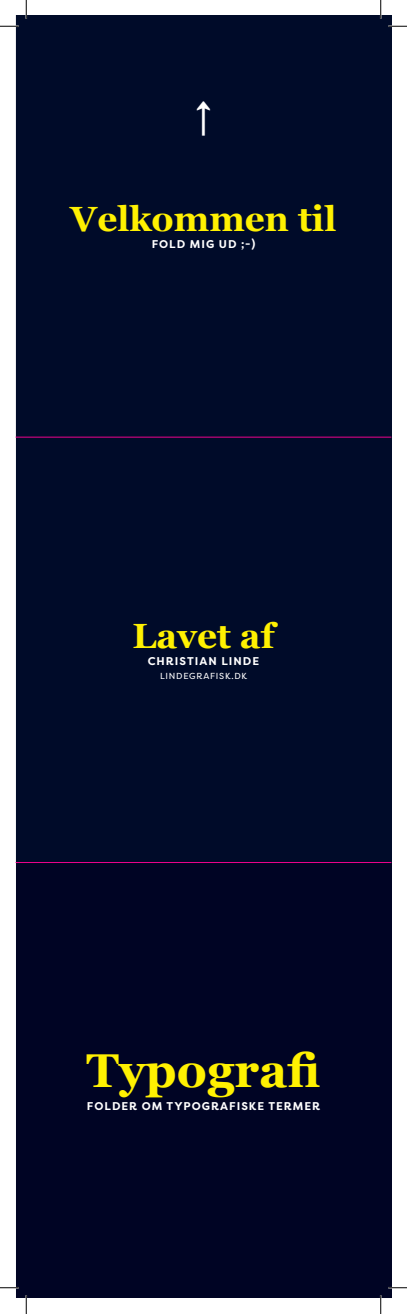
<style>
.page{position:relative;width:407px;height:1314px;background:#fff}
.page>*{position:absolute;margin:0;border:0;box-sizing:border-box;transform-origin:0 0}
.t1{font:700 47.5px "Georgia";color:#fff101}
.t2{font:37.5px "Archivo";color:#fff}
.t3{font:700 35px "Georgia";color:#fff101}
.t4{font:700 11.25px "Filson Pro";letter-spacing:.09em;color:#fff}
.t5{font:8.75px "Filson Pro";letter-spacing:.09em;color:#fff}
</style>
<div class="page">
<div style="left:16px;top:862px;width:375px;height:436px;background:#000424"></div>
<div style="left:16px;top:16px;width:375px;height:421px;background:#000b29"></div>
<div style="left:16px;top:437px;width:375px;height:425px;background:#000b29"></div>
<hr style="left:16px;top:862px;width:375px;height:1px;background:#ed028c">
<hr style="left:16px;top:437px;width:375px;height:1px;background:#ed028c">
<svg style="left:0;top:25px;width:19px;height:2px"></svg>
<svg style="left:388px;top:25px;width:19px;height:2px"></svg>
<svg style="left:0;top:1287px;width:19px;height:1px"></svg>
<svg style="left:388px;top:1287px;width:19px;height:1px"></svg>
<svg style="left:25px;top:0;width:2px;height:19px"></svg>
<svg style="left:25px;top:1295px;width:2px;height:19px"></svg>
<svg style="left:380px;top:0;width:1px;height:19px"></svg>
<svg style="left:380px;top:1295px;width:1px;height:19px"></svg>
<p class="t2" style="left:194px;top:88px;width:20px">↑</p>
<p class="t3" style="left:71px;top:192px;width:267px">Velkommen til</p>
<p class="t4" style="left:152px;top:237px;width:105px">FOLD MIG UD ;-)</p>
<p class="t3" style="left:132px;top:609px;width:144px">Lavet af</p>
<p class="t4" style="left:148px;top:654px;width:113px">CHRISTIAN LINDE</p>
<p class="t5" style="left:160px;top:670px;width:88px">LINDEGRAFISK.DK</p>
<p class="t1" style="left:86px;top:1034px;width:236px">Typografi</p>
<p class="t4" style="left:87px;top:1099px;width:234px">FOLDER OM TYPOGRAFISKE TERMER</p>
</div>
